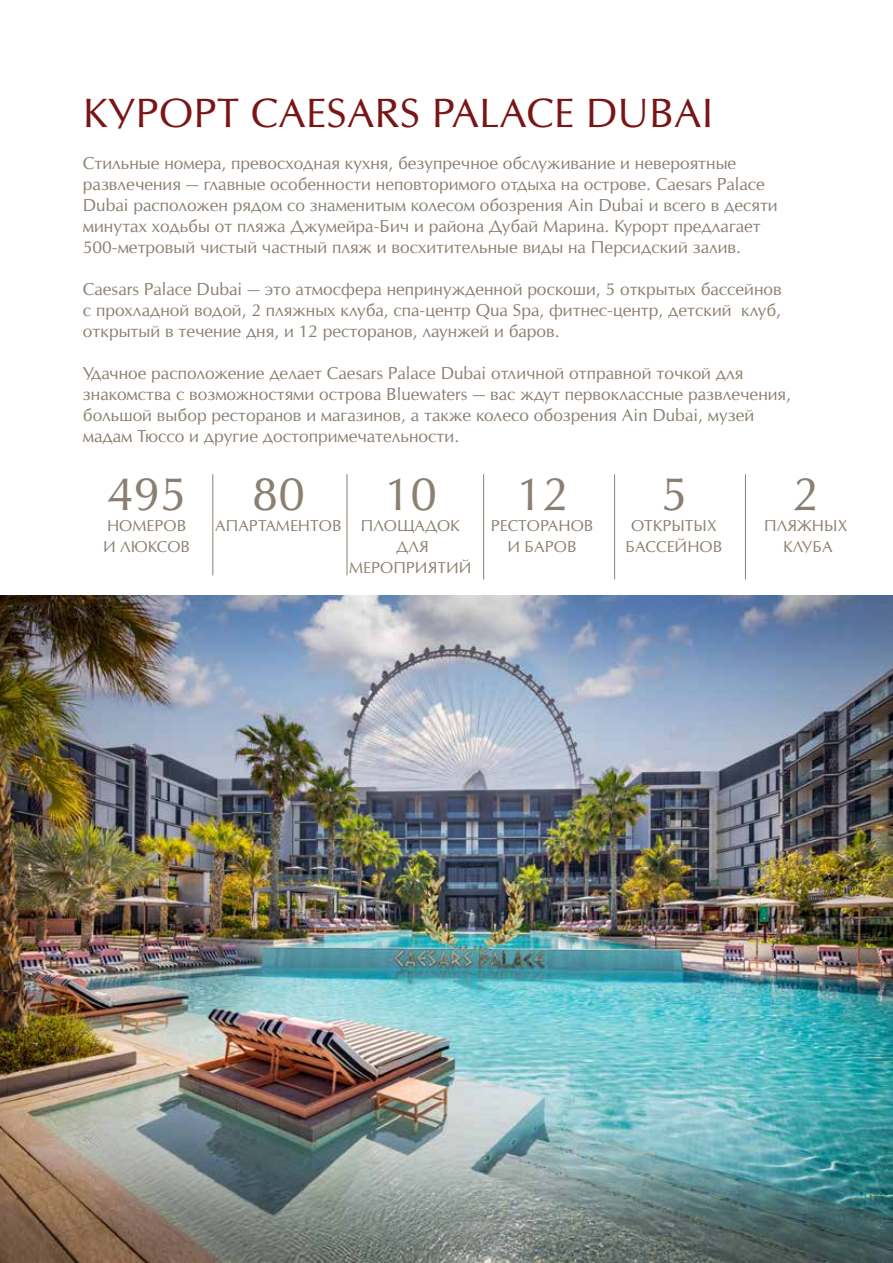
<style>
.page{position:relative;width:893px;height:1263px;background:#fff}
.page>*{position:absolute;margin:0;border:0;box-sizing:border-box;transform-origin:0 0}
.t1{font:45px "Opium New";color:#8b7f71}
.t2{font:39px "Opium New";color:#7a1516}
.t3{font:16.5px/21px "Opium New";color:#8b7f71}
.t4{font:15px/21px "Opium New";color:#8b7f71;text-align:center}
</style>
<div class="page">
<img style="left:0;top:595px;width:893px;height:668px">
<hr style="left:745px;top:474px;width:1px;height:105px;background:#8b7f71">
<hr style="left:614px;top:474px;width:1px;height:105px;background:#8b7f71">
<hr style="left:483px;top:474px;width:1px;height:105px;background:#8b7f71">
<hr style="left:347px;top:474px;width:1px;height:101px;background:#8b7f71">
<hr style="left:212px;top:474px;width:1px;height:101px;background:#8b7f71">
<h2 class="t2" style="left:83px;top:88px;width:632px">КУРОРТ CAESARS PALACE DUBAI</h2>
<p class="t3" style="left:83px;top:152px;width:696px">Стильные номера, превосходная кухня, безупречное обслуживание и невероятные развлечения — главные особенности неповторимого отдыха на острове. Caesars Palace Dubai расположен рядом со знаменитым колесом обозрения Ain Dubai и всего в десяти минутах ходьбы от пляжа Джумейра-Бич и района Дубай Марина. Курорт предлагает 500-метровый чистый частный пляж и восхитительные виды на Персидский залив.</p>
<p class="t3" style="left:83px;top:278px;width:700px;text-align:justify">Caesars Palace Dubai — это атмосфера непринужденной роскоши, 5 открытых бассейнов с прохладной водой, 2 пляжных клуба, спа-центр Qua Spa, фитнес-центр, детский клуб, открытый в течение дня, и 12 ресторанов, лаунжей и баров.</p>
<p class="t3" style="left:83px;top:362px;width:710px">Удачное расположение делает Caesars Palace Dubai отличной отправной точкой для знакомства с возможностями острова Bluewaters — вас ждут первоклассные развлечения, большой выбор ресторанов и магазинов, а также колесо обозрения Ain Dubai, музей мадам Тюссо и другие достопримечательности.</p>
<h1 class="t1" style="left:107px;top:465px;width:81px">495</h1>
<p class="t4" style="left:103px;top:515px;width:89px;text-align:left">НОМЕРОВ<br>И ЛЮКСОВ</p>
<h1 class="t1" style="left:252px;top:465px;width:54px">80</h1>
<p class="t4" style="left:215px;top:515px;width:128px">АПАРТАМЕНТОВ</p>
<h1 class="t1" style="left:384px;top:465px;width:54px">10</h1>
<p class="t4" style="left:349px;top:515px;width:124px">ПЛОЩАДОК<br>ДЛЯ<br>МЕРОПРИЯТИЙ</p>
<h1 class="t1" style="left:516px;top:465px;width:54px">12</h1>
<p class="t4" style="left:491px;top:515px;width:104px">РЕСТОРАНОВ<br>И БАРОВ</p>
<h1 class="t1" style="left:793px;top:465px;width:28px">2</h1>
<p class="t4" style="left:764px;top:515px;width:85px">ПЛЯЖНЫХ<br>КЛУБА</p>
<h1 class="t1" style="left:661px;top:465px;width:28px">5</h1>
<p class="t4" style="left:625px;top:515px;width:98px">ОТКРЫТЫХ<br>БАССЕЙНОВ</p>
</div>
